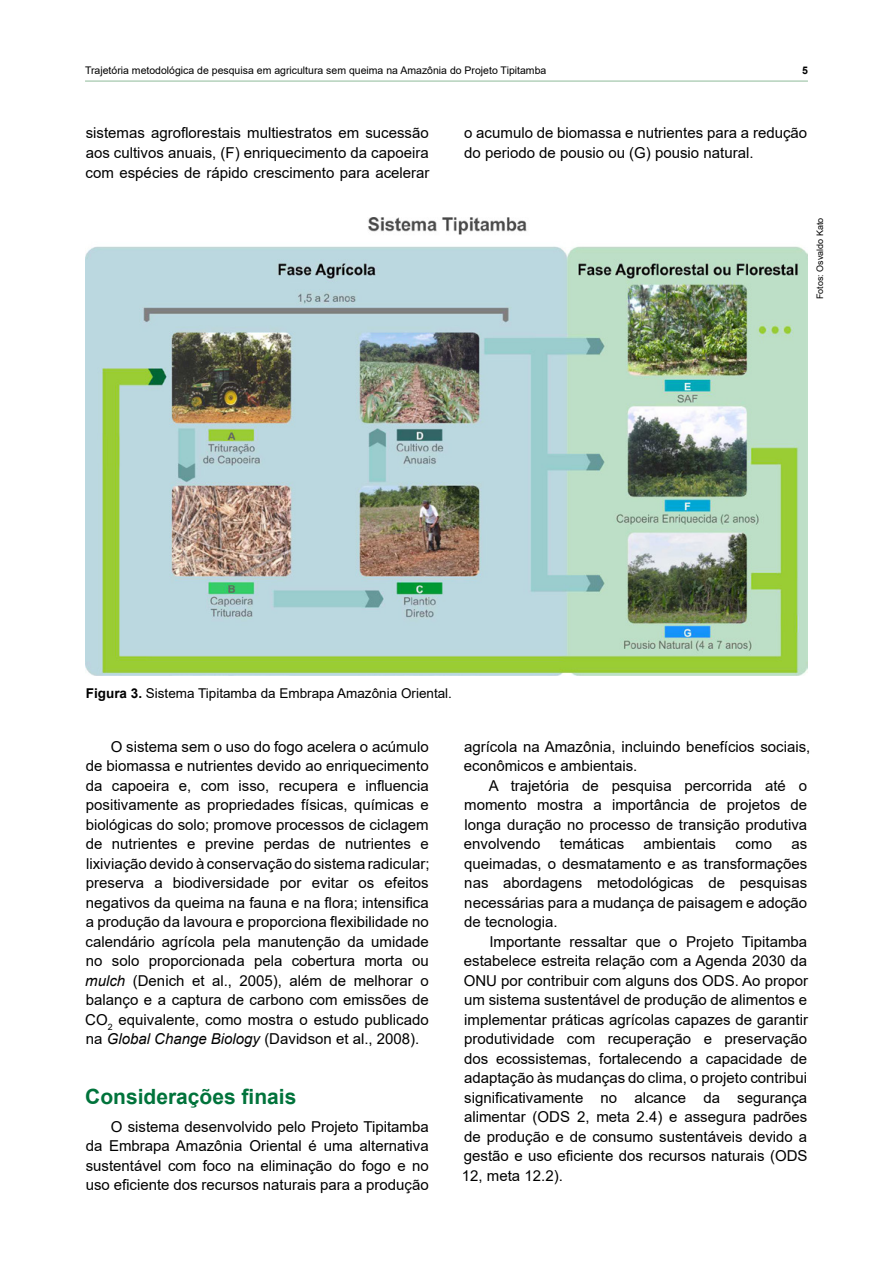
<style>
.page{position:relative;width:893px;height:1263px;background:#fff}
.page>*{position:absolute;margin:0;border:0;box-sizing:border-box;transform-origin:0 0}
.t1{font:700 21px "Arial";color:#00733b}
.t2{font:15px/19.5px "Arial";color:#000;text-align:justify}
.t3{font:13.5px "Arial";color:#000}
.t4{font:10.5px "Arial";color:#000}
.t5{font:700 10.5px "Arial";color:#000}
.t6{font:9px "Arial";color:#000}
.s1{font-weight:700}
.s2{font-style:italic}
</style>
<div class="page">
<hr style="left:85px;top:80px;width:723px;height:2px;background:#b4d1bb">
<img style="left:85px;top:218px;width:722px;height:458px">
<p class="t4" style="left:85px;top:63px;width:463px">Trajetória metodológica de pesquisa em agricultura sem queima na Amazônia do Projeto Tipitamba</p>
<p class="t5" style="left:802px;top:62px;width:7px">5</p>
<p class="t2" style="left:86px;top:123px;width:345px">sistemas agroflorestais multiestratos em sucessão aos cultivos anuais, (F) enriquecimento da capoeira com espécies de rápido crescimento para acelerar</p>
<p class="t2" style="left:464px;top:123px;width:344px">o acumulo de biomassa e nutrientes para a redução do periodo de pousio ou (G) pousio natural.</p>
<p class="t6" style="left:814px;top:299px;width:83px;rotate:-90deg">Fotos: Osvaldo Kato</p>
<p class="t3" style="left:86px;top:684px;width:368px"><span class="s1">Figura 3.</span> Sistema Tipitamba da Embrapa Amazônia Oriental.</p>
<p class="t2" style="left:85px;top:737px;width:346px;text-indent:26px">O sistema sem o uso do fogo acelera o acúmulo de biomassa e nutrientes devido ao enriquecimento da capoeira e, com isso, recupera e influencia positivamente as propriedades físicas, químicas e biológicas do solo; promove processos de ciclagem de nutrientes e previne perdas de nutrientes e lixiviação devido à conservação do sistema radicular; preserva a biodiversidade por evitar os efeitos negativos da queima na fauna e na flora; intensifica a produção da lavoura e proporciona flexibilidade no calendário agrícola pela manutenção da umidade no solo proporcionada pela cobertura morta ou <span class="s2">mulch</span> (Denich et al., 2005), além de melhorar o balanço e a captura de carbono com emissões de CO<sub>2</sub> equivalente, como mostra o estudo publicado na <span class="s2">Global Change Biology</span> (Davidson et al., 2008).</p>
<h1 class="t1" style="left:85px;top:1082px;width:213px">Considerações finais</h1>
<p class="t2" style="left:86px;top:1117px;width:345px;text-indent:25px">O sistema desenvolvido pelo Projeto Tipitamba da Embrapa Amazônia Oriental é uma alternativa sustentável com foco na eliminação do fogo e no uso eficiente dos recursos naturais para a produção</p>
<p class="t2" style="left:464px;top:737px;width:348px">agrícola na Amazônia, incluindo benefícios sociais, econômicos e ambientais.</p>
<p class="t2" style="left:464px;top:776px;width:345px;text-indent:25px">A trajetória de pesquisa percorrida até o momento mostra a importância de projetos de longa duração no processo de transição produtiva envolvendo</p>
<p class="t2" style="left:560px;top:834px;width:66px">temáticas</p>
<p class="t2" style="left:643px;top:834px;width:74px">ambientais</p>
<p class="t2" style="left:735px;top:834px;width:38px">como</p>
<p class="t2" style="left:464px;top:834px;width:345px;text-indent:327px">as queimadas, o desmatamento e as transformações nas abordagens metodológicas de pesquisas necessárias para a mudança de paisagem e adoção de tecnologia.</p>
<p class="t2" style="left:462px;top:932px;width:348px;text-indent:27px">Importante ressaltar que o Projeto Tipitamba estabelece estreita relação com a Agenda 2030 da ONU por contribuir com alguns dos ODS. Ao propor um sistema sustentável de produção de alimentos e implementar práticas agrícolas capazes de garantir produtividade com recuperação e preservação dos ecossistemas, fortalecendo a capacidade de adaptação às mudanças do clima, o projeto contribui significativamente no alcance da segurança alimentar (ODS 2, meta 2.4) e assegura padrões de produção e de consumo sustentáveis devido a gestão e uso eficiente dos recursos naturais (ODS 12, meta 12.2).</p>
</div>
